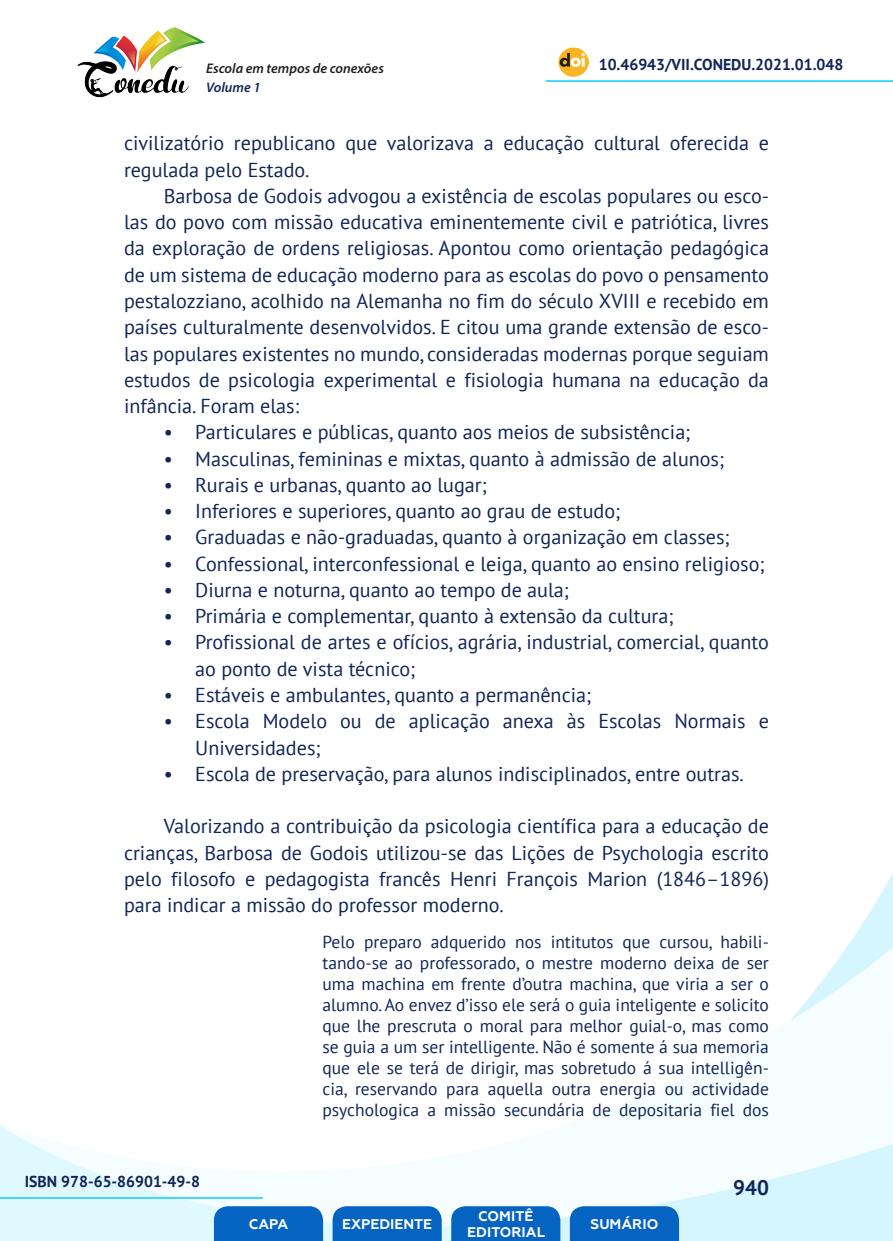
<style>
.page{position:relative;width:893px;height:1241px;background:#fff}
.page>*{position:absolute;margin:0;border:0;box-sizing:border-box;transform-origin:0 0}
.t1{font:700 21px "PT Sans";color:#112558}
._8_CORPO{font:20.12px/26.2px "PT Sans";color:#112558}
._12_CITACAO{font:17.5px/21px "PT Sans";color:#112558;text-align:justify}
.t2{font:700 15.75px "PT Sans";color:#112558}
.t3{font:700 14px/16.8px "Geometria";color:#fff;text-align:center}
.t4{font:italic 600 14px "Myriad Pro";color:#231f20}
.t5{font:italic 600 14px "Myriad Pro";color:#112558}
</style>
<div class="page">
<svg style="left:848px;top:873px;width:45px;height:73px"></svg>
<svg style="left:0;top:946px;width:893px;height:294px"></svg>
<hr style="left:0;top:1196px;width:263px;height:2px;background:#2dd4fe">
<hr style="left:546px;top:80px;width:347px;height:2px;background:#2dd4fe">
<img style="left:559px;top:47px;width:30px;height:30px">
<img style="left:77px;top:27px;width:128px;height:71px">
<svg style="left:214px;top:1205px;width:109px;height:35px;background:#126bc4"></svg>
<svg style="left:333px;top:1205px;width:109px;height:35px;background:#126bc4"></svg>
<svg style="left:451px;top:1205px;width:109px;height:35px;background:#126bc4"></svg>
<svg style="left:570px;top:1205px;width:109px;height:35px;background:#116bc4"></svg>
<p class="t4" style="left:206px;top:59px;width:179px">Escola em tempos de conexões</p>
<p class="t2" style="left:599px;top:54px;width:246px">10.46943/VII.CONEDU.2021.01.048</p>
<p class="t5" style="left:206px;top:78px;width:56px">Volume 1</p>
<p class="_8_CORPO" style="left:124px;top:130px;width:646px">civilizatório republicano que valorizava a educação cultural oferecida e regulada pelo Estado.</p>
<p class="_8_CORPO" style="left:124px;top:182px;width:646px;text-align:justify;text-indent:40px">Barbosa de Godois advogou a existência de escolas populares ou esco&shy;las do povo com missão educativa eminentemente civil e patriótica, livres da exploração de ordens religiosas. Apontou como orientação pedagógica de um sistema de educação moderno para as escolas do povo o pensamento pestalozziano, acolhido na Alemanha no fim do século XVIII e recebido em países culturalmente desenvolvidos. E citou uma grande extensão de esco&shy;las populares existentes no mundo, consideradas modernas porque seguiam estudos de psicologia experimental e fisiologia humana na educação da infância. Foram elas:</p>
<p class="_8_CORPO" style="left:164px;top:418px;width:528px">• Particulares e públicas, quanto aos meios de subsistência;</p>
<p class="_8_CORPO" style="left:164px;top:445px;width:562px">• Masculinas, femininas e mixtas, quanto à admissão de alunos;</p>
<p class="_8_CORPO" style="left:164px;top:471px;width:325px">• Rurais e urbanas, quanto ao lugar;</p>
<p class="_8_CORPO" style="left:164px;top:497px;width:458px">• Inferiores e superiores, quanto ao grau de estudo;</p>
<p class="_8_CORPO" style="left:164px;top:523px;width:567px">• Graduadas e não-graduadas, quanto à organização em classes;</p>
<p class="_8_CORPO" style="left:164px;top:550px;width:602px">• Confessional, interconfessional e leiga, quanto ao ensino religioso;</p>
<p class="_8_CORPO" style="left:164px;top:576px;width:407px">• Diurna e noturna, quanto ao tempo de aula;</p>
<p class="_8_CORPO" style="left:164px;top:602px;width:511px">• Primária e complementar, quanto à extensão da cultura;</p>
<p class="_8_CORPO" style="left:195px;top:628px;width:575px;text-indent:-32px">• Profissional de artes e ofícios, agrária, industrial, comercial, quanto ao ponto de vista técnico;</p>
<p class="_8_CORPO" style="left:164px;top:681px;width:429px">• Estáveis e ambulantes, quanto a permanência;</p>
<p class="_8_CORPO" style="left:195px;top:707px;width:575px;text-indent:-32px">• Escola Modelo ou de aplicação anexa às Escolas Normais e<br>Universidades;</p>
<p class="_8_CORPO" style="left:164px;top:760px;width:582px">• Escola de preservação, para alunos indisciplinados, entre outras.</p>
<p class="_8_CORPO" style="left:124px;top:812px;width:646px;text-align:justify;text-indent:40px">Valorizando a contribuição da psicologia científica para a educação de crianças, Barbosa de Godois utilizou-se das Lições de Psychologia escrito pelo filosofo e pedagogista francês Henri François Marion (1846–1896) para indicar a missão do professor moderno.</p>
<p class="_12_CITACAO" style="left:322px;top:930px;width:448px">Pelo preparo adquerido nos intitutos que cursou, habili&shy;tando-se ao professorado, o mestre moderno deixa de ser uma machina em frente d’outra machina, que viria a ser o alumno. Ao envez d’isso ele será o guia inteligente e solicito que lhe prescruta o moral para melhor guial-o, mas como se guia a um ser intelligente. Não é somente á sua memoria que ele se terá de dirigir, mas sobretudo á sua intelligên&shy;cia, reservando para aquella outra energia ou actividade psychologica a missão secundária de depositaria fiel dos</p>
<p class="t2" style="left:25px;top:1170px;width:177px">ISBN 978-65-86901-49-8</p>
<p class="t3" style="left:249px;top:1215px;width:41px">CAPA</p>
<p class="t3" style="left:342px;top:1215px;width:92px">EXPEDIENTE</p>
<p class="t3" style="left:467px;top:1207px;width:79px">COMITÊ<br>EDITORIAL</p>
<p class="t3" style="left:590px;top:1215px;width:69px">SUMÁRIO</p>
<p class="t1" style="left:733px;top:1173px;width:37px">940</p>
</div>
